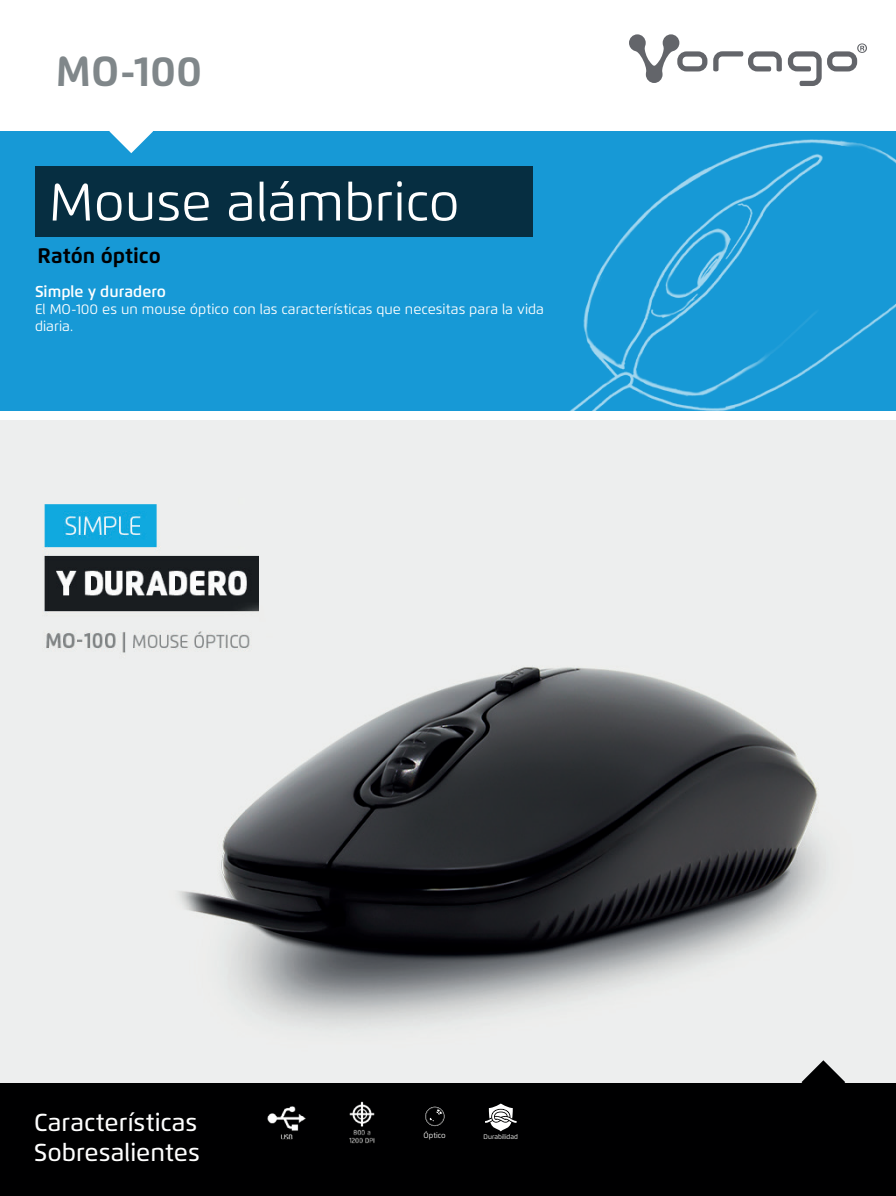
<style>
.page{position:relative;width:896px;height:1196px;background:#fff}
.page>*{position:absolute;margin:0;border:0;box-sizing:border-box;transform-origin:0 0}
.t1{font:52.5px "Flexo";color:#fff}
.t2{font:700 42px "Flexo";color:#80878a}
.t3{font:500 24.5px/29.4px "Flexo";color:#fff}
.t4{font:700 21px "Flexo";letter-spacing:-.005em;color:#000001}
.t5{font:600 15.75px "Flexo";color:#fff}
.t6{font:14px/16.8px "Flexo";color:#fff}
.t7{font:7.7px "Flexo";color:#fff}
.t8{font:6.65px "Flexo";color:#fff}
</style>
<div class="page">
<div style="left:0;top:1082px;width:896px;height:113px;background:#000001"></div>
<div style="left:0;top:131px;width:896px;height:280px;background:#1799d6"></div>
<img style="left:0;top:420px;width:896px;height:661px">
<svg style="left:109px;top:131px;width:44px;height:22px"></svg>
<div style="left:35px;top:166px;width:498px;height:70px;background:#062e41"></div>
<svg style="left:802px;top:1060px;width:43px;height:23px"></svg>
<img style="left:349px;top:1101px;width:26px;height:43px">
<img style="left:248px;top:1082px;width:75px;height:58px">
<svg style="left:425px;top:1106px;width:20px;height:19px"></svg>
<svg style="left:485px;top:1103px;width:32px;height:28px"></svg>
<svg style="left:629px;top:34px;width:78px;height:49px"></svg>
<svg style="left:788px;top:43px;width:79px;height:43px"></svg>
<svg style="left:713px;top:51px;width:69px;height:21px"></svg>
<h2 class="t2" style="left:56px;top:45px;width:148px">MO-100</h2>
<h1 class="t1" style="left:49px;top:170px;width:412px">Mouse alámbrico</h1>
<h3 class="t4" style="left:38px;top:242px;width:125px">Ratón óptico</h3>
<p class="t5" style="left:35px;top:282px;width:133px">Simple y duradero</p>
<p class="t6" style="left:35px;top:300px;width:511px">El MO-100 es un mouse óptico con las características que necesitas para la vida diaria.</p>
<h3 class="t3" style="left:34px;top:1107px;width:167px">Características<br>Sobresalientes</h3>
<p class="t7" style="left:424px;top:1130px;width:24px">Óptico</p>
<p class="t8" style="left:484px;top:1132px;width:36px">Durabilidad</p>
</div>
